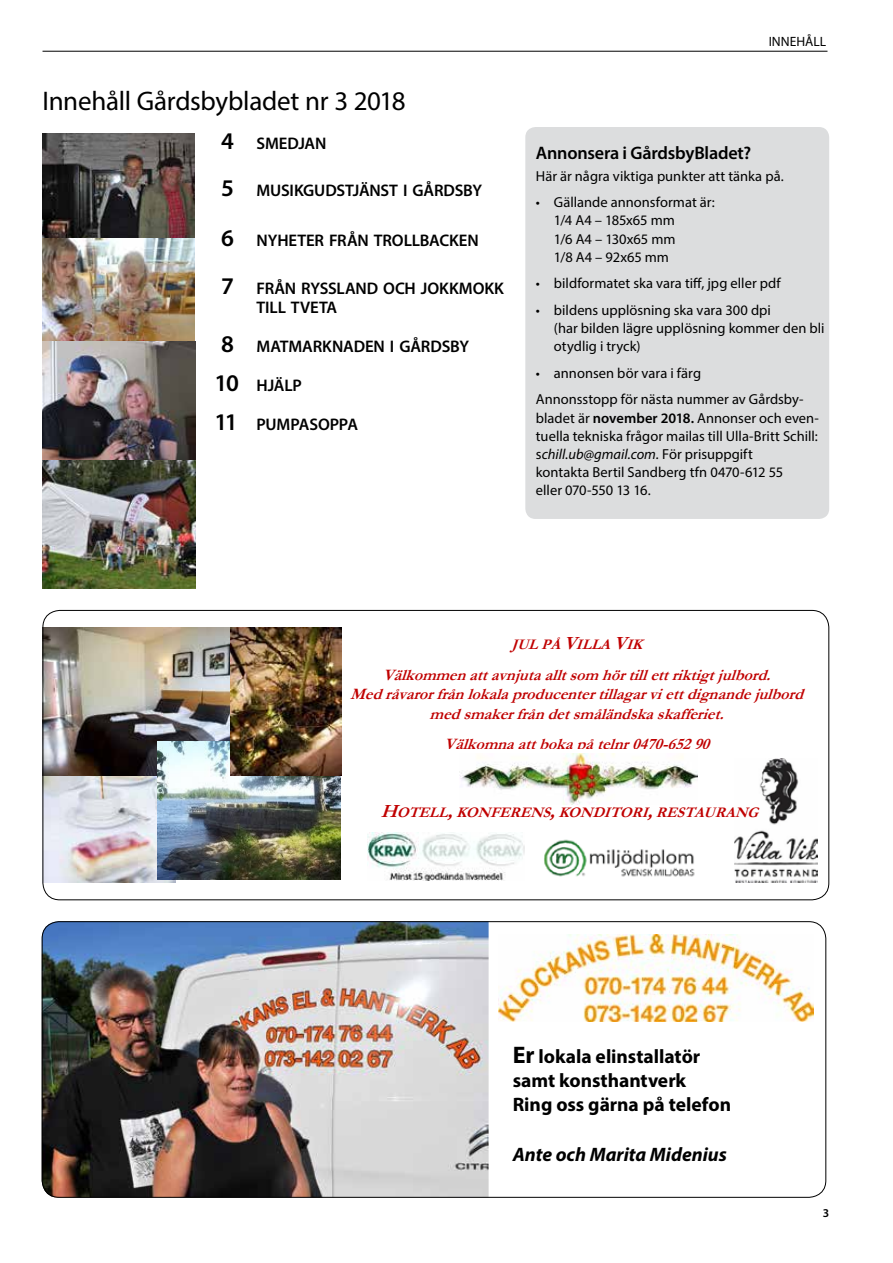
<style>
.page{position:relative;width:893px;height:1263px;background:#fff}
.page>*{position:absolute;margin:0;border:0;box-sizing:border-box;transform-origin:0 0}
.t1{font:27px "Myriad Pro";letter-spacing:-.01em;color:#000}
.t2{font:700 19.5px/24px "Myriad Pro";color:#000}
.t3{font:italic 700 19.5px "Myriad Pro";color:#000}
.t4{font:600 18.15px "Myriad Pro";letter-spacing:-.01em;color:#000}
.t5{font:600 16.8px/19.5px "Myriad Pro";letter-spacing:-.01em;color:#000}
.t6{font:italic 700 16.05px/19.5px "Garamond";color:#c00000;text-align:center}
.t7{font:italic 700 14.7px "Garamond";color:#c00000}
.t8{font:14.55px/18.1px "Myriad Pro";color:#000}
.t9{font:13.5px "Myriad Pro";color:#000}
.t10{font:600 12px "Myriad Pro";color:#000}
.s1{font-size:24px}
.s2{font-weight:600}
.s3{font-style:italic}
.s4{font-size:18.75px}
</style>
<div class="page">
<hr style="left:43px;top:51px;width:784px;height:1px;background:#000">
<img style="left:43px;top:133px;width:151px;height:106px">
<img style="left:43px;top:239px;width:151px;height:102px">
<img style="left:43px;top:341px;width:152px;height:248px">
<div style="left:525px;top:127px;width:304px;height:392px;background:#dcddde;border-radius:10px"></div>
<img style="left:42px;top:921px;width:447px;height:277px">
<img style="left:498px;top:935px;width:315px;height:87px">
<img style="left:45px;top:775px;width:131px;height:107px">
<img style="left:460px;top:754px;width:238px;height:47px">
<img style="left:735px;top:759px;width:83px;height:123px">
<img style="left:368px;top:833px;width:157px;height:47px">
<img style="left:544px;top:839px;width:151px;height:38px">
<img style="left:45px;top:628px;width:186px;height:147px">
<img style="left:158px;top:742px;width:182px;height:137px">
<img style="left:563px;top:801px;width:207px;height:26px">
<img style="left:231px;top:628px;width:111px;height:147px">
<h1 class="t1" style="left:43px;top:84px;width:365px">Innehåll Gårdsbybladet nr 3 2018</h1>
<p class="t5" style="left:221px;top:133px;width:107px"><span class="s1">4</span> SMEDJAN</p>
<p class="t5" style="left:221px;top:180px;width:262px"><span class="s1">5</span> MUSIKGUDSTJÄNST I GÅRDSBY</p>
<p class="t5" style="left:221px;top:230px;width:259px"><span class="s1">6</span> NYHETER FRÅN TROLLBACKEN</p>
<p class="t5" style="left:257px;top:278px;width:249px;text-indent:-35px"><span class="s1">7</span> FRÅN RYSSLAND OCH JOKKMOKK<br>TILL TVETA</p>
<p class="t5" style="left:221px;top:336px;width:249px"><span class="s1">8</span> MATMARKNADEN I GÅRDSBY</p>
<p class="t5" style="left:215px;top:375px;width:89px"><span class="s1">10</span> HJÄLP</p>
<p class="t5" style="left:215px;top:414px;width:145px"><span class="s1">11</span> PUMPASOPPA</p>
<p class="t9" style="left:769px;top:33px;width:59px">INNEHÅLL</p>
<p class="t4" style="left:536px;top:141px;width:217px">Annonsera i GårdsbyBladet?</p>
<p class="t8" style="left:536px;top:166px;width:249px">Här är några viktiga punkter att tänka på.</p>
<p class="t8" style="left:554px;top:193px;width:162px;text-indent:-18px">• Gällande annonsformat är:<br>1/4 A4 – 185x65 mm<br>1/6 A4 – 130x65 mm<br>1/8 A4 – 92x65 mm</p>
<p class="t8" style="left:536px;top:274px;width:246px">• bildformatet ska vara tiff, jpg eller pdf</p>
<p class="t8" style="left:554px;top:301px;width:272px;text-indent:-18px">• bildens upplösning ska vara 300 dpi<br>(har bilden lägre upplösning kommer den bli otydlig i tryck)</p>
<p class="t8" style="left:536px;top:359px;width:269px;line-height:26.5px">• annonsen bör vara i färg<br>Annonsstopp för nästa nummer av Gårdsby-</p>
<p class="t8" style="left:536px;top:408px;width:285px">bladet är <span class="s2">november 2018.</span> Annonser och even&shy;tuella tekniska frågor mailas till Ulla-Britt Schill: s<span class="s3">chill.ub@gmail.com.</span> För prisuppgift<br>kontakta Bertil Sandberg tfn 0470-612 55<br>eller 070-550 13 16.</p>
<p class="t7" style="left:511px;top:634px;width:138px">JUL PÅ<span class="s4">V</span>ILLA<span class="s4">V</span>IK</p>
<p class="t6" style="left:350px;top:665px;width:461px">Välkommenattavnjutaalltsomhörtillettriktigtjulbord.<br>Medråvarorfrånlokalaproducentertillagarviettdignandejulbord medsmakerfråndetsmåländskaskafferiet.</p>
<p class="t6" style="left:444px;top:734px;width:274px">Välkomnaattbokapåtelnr0470-65290</p>
<p class="t7" style="left:381px;top:802px;width:385px"><span class="s4">H</span>OTELL<span class="s4">,</span> KONFERENS<span class="s4">,</span> KONDITORI<span class="s4">,</span> RESTAURANG</p>
<h2 class="t2" style="left:513px;top:1044px;width:220px"><span class="s1">Er</span> lokala elinstallatör samt konsthantverk<br>Ring oss gärna på telefon</h2>
<h2 class="t3" style="left:513px;top:1141px;width:216px">Ante och Marita Midenius</h2>
<p class="t10" style="left:823px;top:1205px;width:8px">3</p>
</div>
